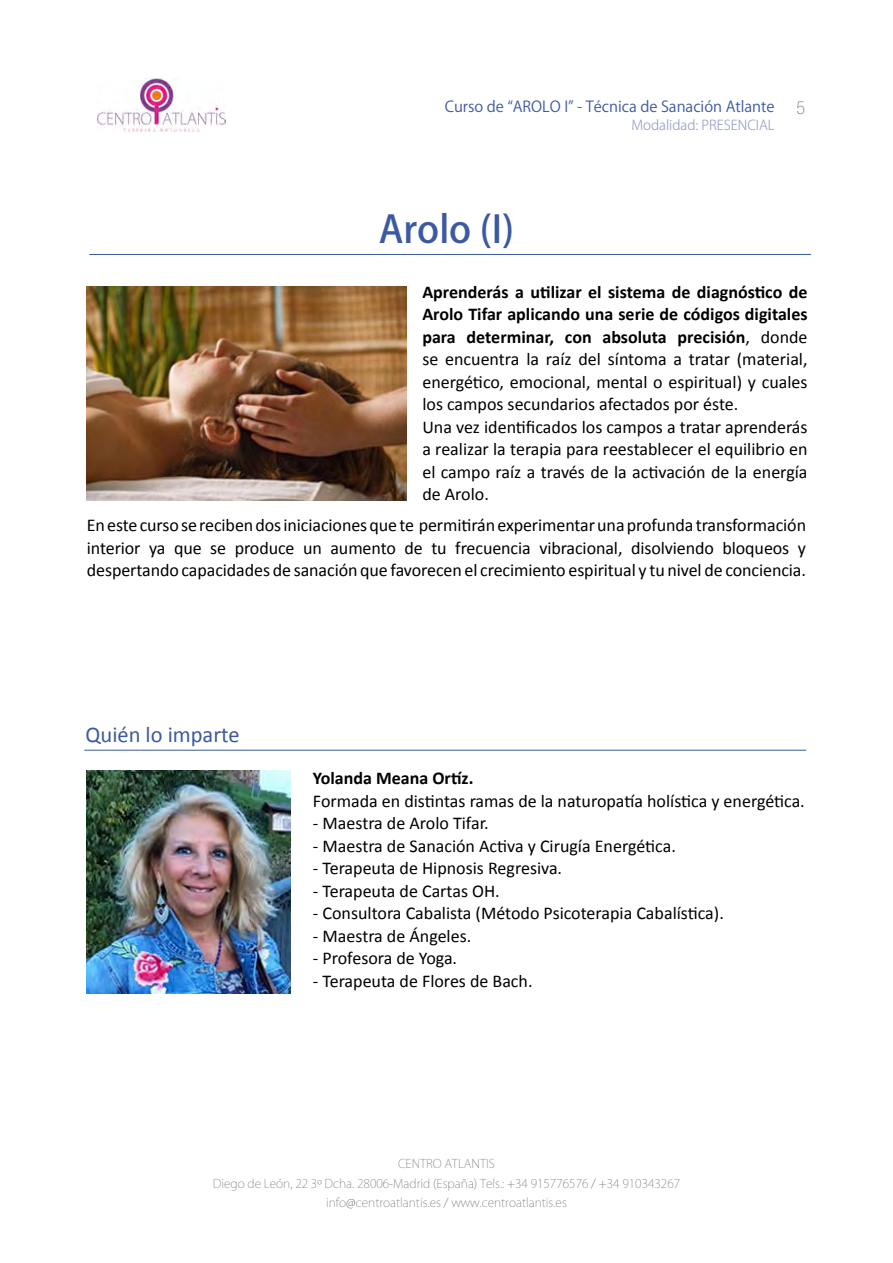
<style>
.page{position:relative;width:893px;height:1263px;background:#fff}
.page>*{position:absolute;margin:0;border:0;box-sizing:border-box;transform-origin:0 0}
.t1{font:500 37.5px "Koz Go Pr 6 N";color:#3c5aa1}
.t2{font:22.5px "Calibri";color:#3c5aa1}
.t3{font:18px/22.5px "Calibri";color:#000}
.t4{font:700 18px "Calibri";color:#000}
.t5{font:100 condensed 18px "Helvetica Neue LT Std";color:#7b7c7e}
.t6{font:15px "Koz Go Pr 6 N";color:#3c5aa1}
.t7{font:300 13.5px "Koz Go Pr 6 N";color:#8f96c6}
.t8{font:200 12px/19.5px "Koz Go Pr 6 N";color:#707172;text-align:center}
.s1{font-weight:700}
</style>
<div class="page">
<img style="left:97px;top:79px;width:128px;height:53px">
<img style="left:87px;top:771px;width:203px;height:222px">
<hr style="left:84px;top:750px;width:722px;height:1px;background:#3c5aa1">
<hr style="left:89px;top:254px;width:722px;height:1px;background:#3c5aa1">
<img style="left:87px;top:286px;width:319px;height:215px">
<p class="t6" style="left:445px;top:98px;width:331px">Curso de “AROLO I” - Técnica de Sanación Atlante</p>
<p class="t7" style="left:631px;top:117px;width:145px">Modalidad: PRESENCIAL</p>
<p class="t5" style="left:797px;top:97px;width:10px">5</p>
<h1 class="t1" style="left:379px;top:208px;width:137px">Arolo (I)</h1>
<p class="t3" style="left:422px;top:280px;width:387px"><span class="s1">Aprenderás a utilizar el sistema de diagnóstico de Arolo Tifar aplicando una serie de códigos digitales para determinar, con absoluta precisión</span>, donde se encuentra la raíz del síntoma a tratar (material, energético, emocional, mental o espiritual) y cuales los campos secundarios afectados por éste.<br>Una vez identificados los campos a tratar aprenderás a realizar la terapia para reestablecer el equilibrio en el campo raíz a través de la activación de la energía de Arolo.</p>
<p class="t3" style="left:87px;top:514px;width:721px;text-align:justify">En este curso se reciben dos iniciaciones que te permitirán experimentar una profunda transformación interior ya que se produce un aumento de tu frecuencia vibracional, disolviendo bloqueos y despertando capacidades de sanación que favorecen el crecimiento espiritual y tu nivel de conciencia.</p>
<p class="t2" style="left:85px;top:720px;width:156px">Quién lo imparte</p>
<p class="t4" style="left:313px;top:766px;width:162px">Yolanda Meana Ortíz.</p>
<p class="t3" style="left:313px;top:789px;width:493px">Formada en distintas ramas de la naturopatía holística y energética.</p>
<p class="t3" style="left:313px;top:812px;width:177px">- Maestra de Arolo Tifar.</p>
<p class="t3" style="left:313px;top:834px;width:364px">- Maestra de Sanación Activa y Cirugía Energética.</p>
<p class="t3" style="left:313px;top:857px;width:251px">- Terapeuta de Hipnosis Regresiva.</p>
<p class="t3" style="left:313px;top:879px;width:188px">- Terapeuta de Cartas OH.</p>
<p class="t3" style="left:313px;top:902px;width:412px">- Consultora Cabalista (Método Psicoterapia Cabalística).</p>
<p class="t3" style="left:313px;top:924px;width:160px">- Maestra de Ángeles.</p>
<p class="t3" style="left:313px;top:947px;width:146px">- Profesora de Yoga.</p>
<p class="t3" style="left:313px;top:969px;width:221px">- Terapeuta de Flores de Bach.</p>
<p class="t8" style="left:213px;top:1154px;width:469px">CENTRO ATLANTIS<br>Diego de León, 22 3º Dcha. 28006-Madrid (España) Tels.: +34 915776576 / +34 910343267 info@centroatlantis.es / www.centroatlantis.es</p>
</div>
